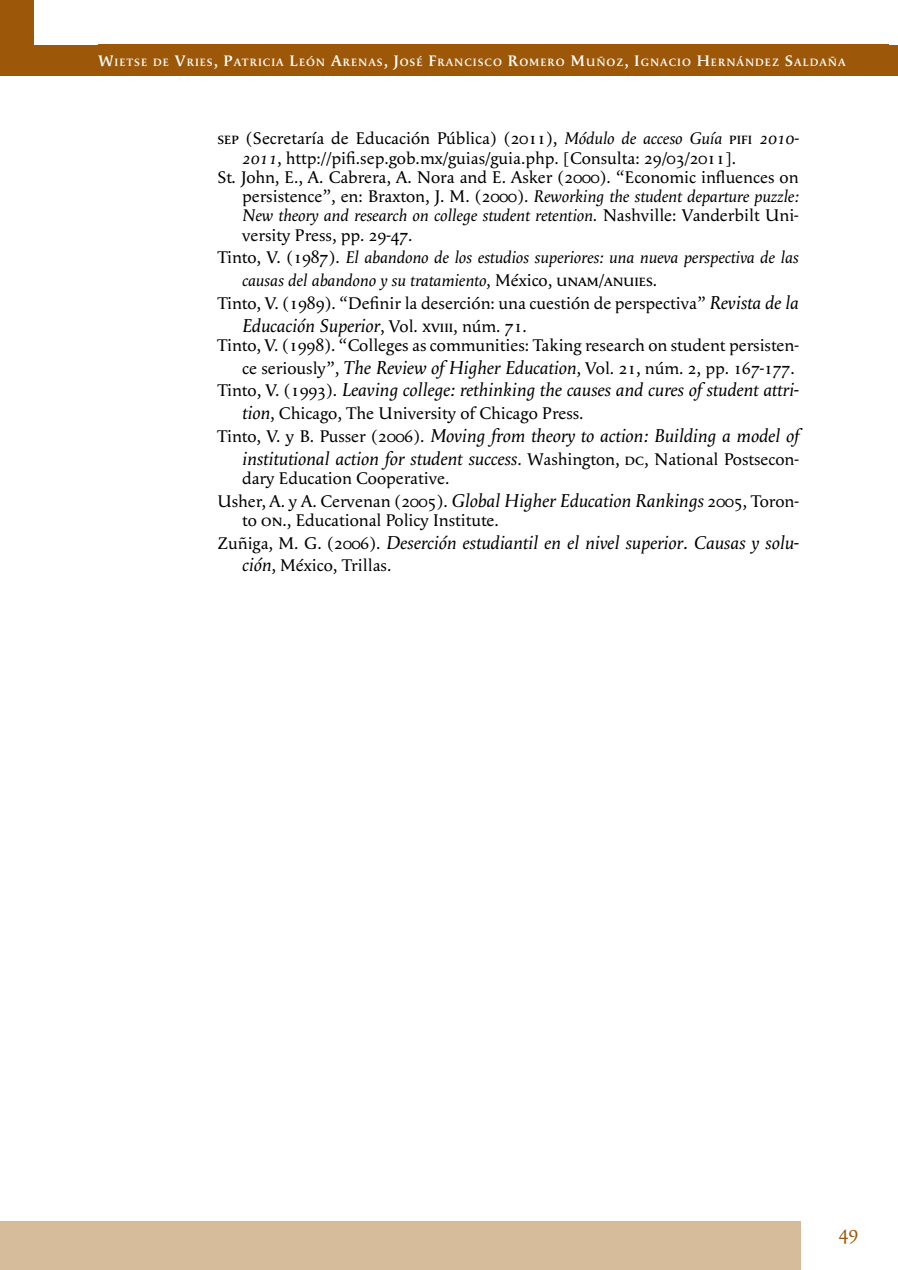
<style>
.page{position:relative;width:898px;height:1270px;background:#fff}
.page>*{position:absolute;margin:0;border:0;box-sizing:border-box;transform-origin:0 0}
.t1{font:italic 19.25px/22.8px "Apolline";color:#000;text-align:right}
.t2{font:19.25px "Apolline";color:#9c5708}
.t3{font:17.5px/22.8px "Apolline";color:#000;text-align:right}
.t4{font:italic 17.5px "Apolline";color:#000}
.t5{font:600 11.03px "Apolline";letter-spacing:.085em;color:#fff}
.s1{font-size:15.75px}
.s2{font-family:"Apolline Regular SC"}
.s3{font-style:italic}
.s4{font-style:normal}
.s5{font-family:"Apolline Regular SC";font-style:normal}
.s6{font-style:italic;font-size:19.25px}
.s7{font-style:normal;font-size:17.5px}
.s8{font-family:"Apolline Regular SC";font-style:normal;font-size:17.5px}
</style>
<div class="page">
<div style="left:0;top:0;width:33px;height:75px;background:#9c5708"></div>
<div style="left:0;top:1222px;width:801px;height:48px;background:#d7bc9c"></div>
<div style="left:33px;top:45px;width:865px;height:30px;background:#9c5708"></div>
<div style="left:98px;top:45px;width:790px;height:31px;background:#9c5708"></div>
<p class="t5" style="left:98px;top:56px;width:749px"><span class="s1">W</span>IETSE DE <span class="s1">V</span>RIES<span class="s1">, P</span>ATRICIA <span class="s1">L</span>EÓN <span class="s1">A</span>RENAS<span class="s1">, J</span>OSÉ <span class="s1">F</span>RANCISCO <span class="s1">R</span>OMERO <span class="s1">M</span>UÑOZ<span class="s1">, I</span>GNACIO <span class="s1">H</span>ERNÁNDEZ <span class="s1">S</span>ALDAÑA</p>
<p class="t3" style="left:217px;top:127px;width:583px"><span class="s2">sep</span> (Secretaría de Educación Pública) (2011), <span class="s3">Módulo de acceso Guía</span> <span class="s2">pifi</span> <span class="s3">2010-</span></p>
<p class="t3" style="left:242px;top:147px;width:495px"><span class="s3">2011</span>, http://pifi.sep.gob.mx/guias/guia.php. [Consulta: 29/03/2011].</p>
<p class="t3" style="left:217px;top:166px;width:583px">St. John, E., A. Cabrera, A. Nora and E. Asker (2000). “Economic influences on</p>
<p class="t3" style="left:242px;top:185px;width:558px">persistence”, en: Braxton, J. M. (2000). <span class="s3">Reworking the student departure puzzle:</span></p>
<p class="t4" style="left:242px;top:205px;width:558px">New theory and research on college student retention<span class="s4">. Nashville: Vanderbilt Uni-</span></p>
<p class="t3" style="left:242px;top:224px;width:172px">versity Press, pp. 29-47.</p>
<p class="t4" style="left:217px;top:247px;width:583px"><span class="s4">Tinto, V. (1987).</span> El abandono de los estudios superiores: una nueva perspectiva de las</p>
<p class="t4" style="left:242px;top:270px;width:417px">causas del abandono y su tratamiento<span class="s4">, México,</span> <span class="s5">unam/anuies</span><span class="s4">.</span></p>
<p class="t3" style="left:217px;top:292px;width:583px">Tinto, V. (1989). “Definir la deserción: una cuestión de perspectiva” <span class="s6">Revista de la</span></p>
<p class="t1" style="left:242px;top:314px;width:286px">Educación Superior<span class="s7">, Vol.</span> <span class="s8">xviii,</span> <span class="s7">núm. 71.</span></p>
<p class="t3" style="left:217px;top:334px;width:583px">Tinto, V. (1998). “Colleges as communities: Taking research on student persisten&shy;ce seriously”, <span class="s6">The Review of Higher Education</span>, Vol. 21, núm. 2, pp. 167-177.</p>
<p class="t1" style="left:217px;top:379px;width:583px"><span class="s7">Tinto, V. (1993).</span> Leaving college: rethinking the causes and cures of student attri-</p>
<p class="t3" style="left:242px;top:402px;width:343px"><span class="s6">tion</span>, Chicago, The University of Chicago Press.</p>
<p class="t1" style="left:217px;top:424px;width:583px"><span class="s7">Tinto, V. y B. Pusser (2006).</span> Moving from theory to action: Building a model of institutional action for student success<span class="s7">. Washington,</span> <span class="s8">dc</span><span class="s7">, National Postsecon-</span></p>
<p class="t3" style="left:217px;top:467px;width:583px;text-align:left;text-indent:25px">dary Education Cooperative.<br>Usher, A. y A. Cervenan (2005). <span class="s6">Global Higher Education Rankings</span> 2005, Toron-</p>
<p class="t3" style="left:242px;top:509px;width:258px">to <span class="s2">on</span>., Educational Policy Institute.</p>
<p class="t1" style="left:217px;top:531px;width:583px"><span class="s7">Zuñiga, M. G. (2006).</span> Deserción estudiantil en el nivel superior. Causas y solu-</p>
<p class="t3" style="left:242px;top:554px;width:151px"><span class="s6">ción</span>, México, Trillas.</p>
<p class="t2" style="left:839px;top:1221px;width:21px">49</p>
</div>
